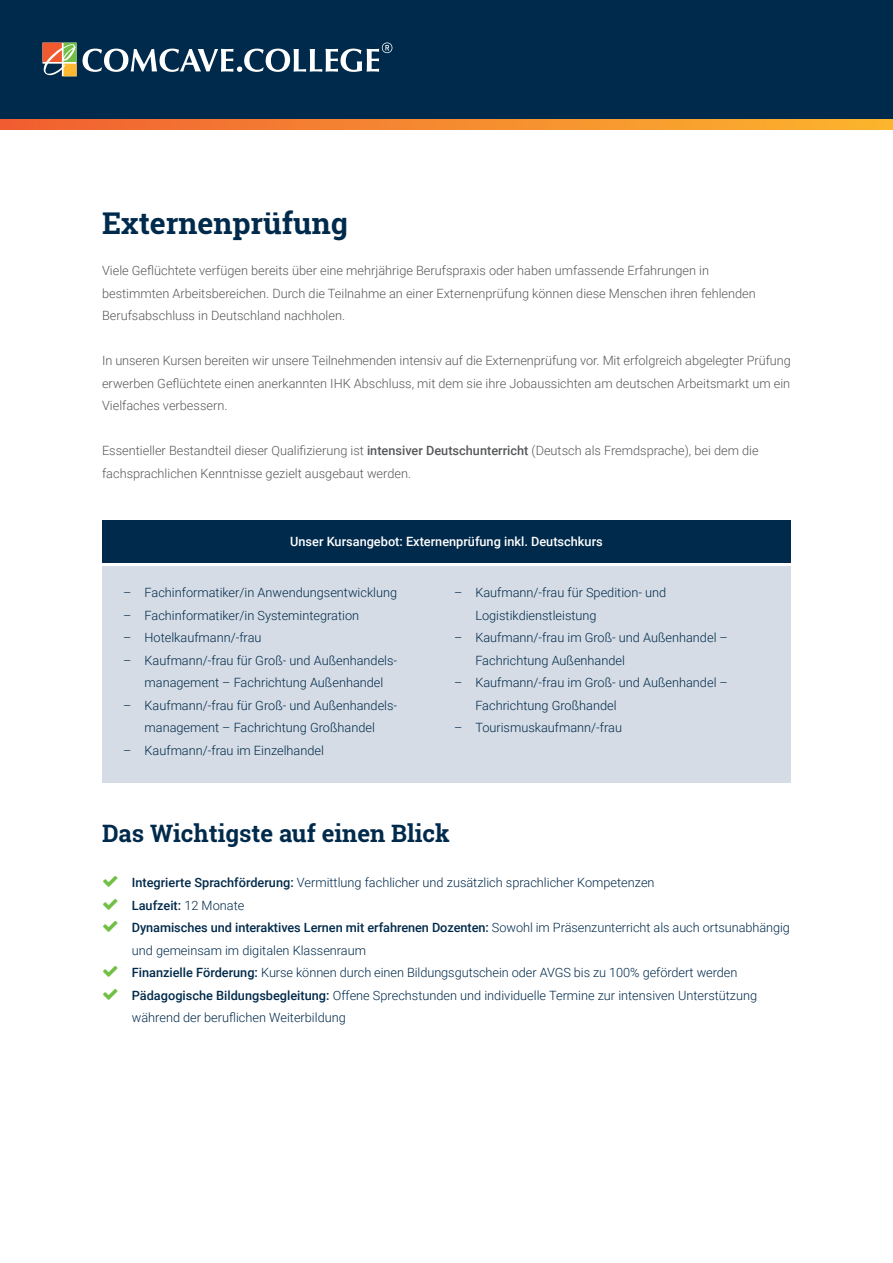
<style>
.page{position:relative;width:893px;height:1263px;background:#fff}
.page>*{position:absolute;margin:0;border:0;box-sizing:border-box;transform-origin:0 0}
.t1{font:700 30px "Roboto Slab";color:#002a4b}
.t2{font:700 24px "Roboto Slab";color:#002a4b}
.t3{font:300 12.75px/22.5px "Roboto";color:#002a4b}
.t4{font:300 12.75px/22.5px "Roboto";color:#57585a}
.t5{font:500 12.75px "Roboto";color:#fff}
.s1{font-weight:500}
</style>
<div class="page">
<div style="left:102px;top:566px;width:689px;height:217px;background:#d5dce5"></div>
<div style="left:102px;top:520px;width:689px;height:42px;background:#002a4b"></div>
<div style="left:0;top:0;width:893px;height:119px;background:#002a4b"></div>
<svg style="left:0;top:119px;width:893px;height:11px;background:#f58a2f"></svg>
<svg style="left:83px;top:43px;width:309px;height:29px"></svg>
<svg style="left:43px;top:43px;width:34px;height:33px"></svg>
<h1 class="t1" style="left:102px;top:202px;width:247px">Externenprüfung</h1>
<p class="t4" style="left:102px;top:259px;width:655px">Viele Geflüchtete verfügen bereits über eine mehrjährige Berufspraxis oder haben umfassende Erfahrungen in bestimmten Arbeitsbereichen. Durch die Teilnahme an einer Externenprüfung können diese Menschen ihren fehlenden<br>Berufsabschluss in Deutschland nachholen.</p>
<p class="t4" style="left:102px;top:349px;width:690px;text-align:justify">In unseren Kursen bereiten wir unsere Teilnehmenden intensiv auf die Externenprüfung vor. Mit erfolgreich abgelegter Prüfung erwerben Geflüchtete einen anerkannten IHK Abschluss, mit dem sie ihre Jobaussichten am deutschen Arbeitsmarkt um ein Vielfaches verbessern.</p>
<p class="t4" style="left:102px;top:439px;width:658px">Essentieller Bestandteil dieser Qualifizierung ist <span class="s1">intensiver Deutschunterricht</span> (Deutsch als Fremdsprache), bei dem die fachsprachlichen Kenntnisse gezielt ausgebaut werden.</p>
<p class="t5" style="left:290px;top:532px;width:314px">Unser Kursangebot: Externenprüfung inkl. Deutschkurs</p>
<p class="t3" style="left:123px;top:581px;width:275px">– Fachinformatiker/in Anwendungsentwicklung</p>
<p class="t3" style="left:123px;top:603px;width:237px">– Fachinformatiker/in Systemintegration</p>
<p class="t3" style="left:123px;top:626px;width:140px">– Hotelkaufmann/-frau</p>
<p class="t3" style="left:123px;top:648px;width:275px;text-align:center">– Kaufmann/-frau für Groß- und Außenhandels&shy;management – Fachrichtung Außenhandel</p>
<p class="t3" style="left:123px;top:693px;width:275px;text-align:center">– Kaufmann/-frau für Groß- und Außenhandels&shy;management – Fachrichtung Großhandel</p>
<p class="t3" style="left:123px;top:739px;width:202px">– Kaufmann/-frau im Einzelhandel</p>
<p class="t3" style="left:475px;top:581px;width:192px;text-indent:-21px">– Kaufmann/-frau für Spedition- und<br>Logistikdienstleistung</p>
<p class="t3" style="left:475px;top:626px;width:254px;text-indent:-21px">– Kaufmann/-frau im Groß- und Außenhandel –<br>Fachrichtung Außenhandel</p>
<p class="t3" style="left:475px;top:671px;width:254px;text-indent:-21px">– Kaufmann/-frau im Groß- und Außenhandel –<br>Fachrichtung Großhandel</p>
<p class="t3" style="left:454px;top:716px;width:169px">– Tourismuskaufmann/-frau</p>
<h2 class="t2" style="left:102px;top:817px;width:349px">Das Wichtigste auf einen Blick</h2>
<p class="t3" style="left:132px;top:871px;width:660px"><span class="s1">Integrierte Sprachförderung:</span> Vermittlung fachlicher und zusätzlich sprachlicher Kompetenzen<br><span class="s1">Laufzeit:</span> 12 Monate<br><span class="s1">Dynamisches und interaktives Lernen mit erfahrenen Dozenten:</span> Sowohl im Präsenzunterricht als auch ortsunabhängig und gemeinsam im digitalen Klassenraum<br><span class="s1">Finanzielle Förderung:</span> Kurse können durch einen Bildungsgutschein oder AVGS bis zu 100% gefördert werden <span class="s1">Pädagogische Bildungsbegleitung:</span> Offene Sprechstunden und individuelle Termine zur intensiven Unterstützung während der beruflichen Weiterbildung</p>
</div>
